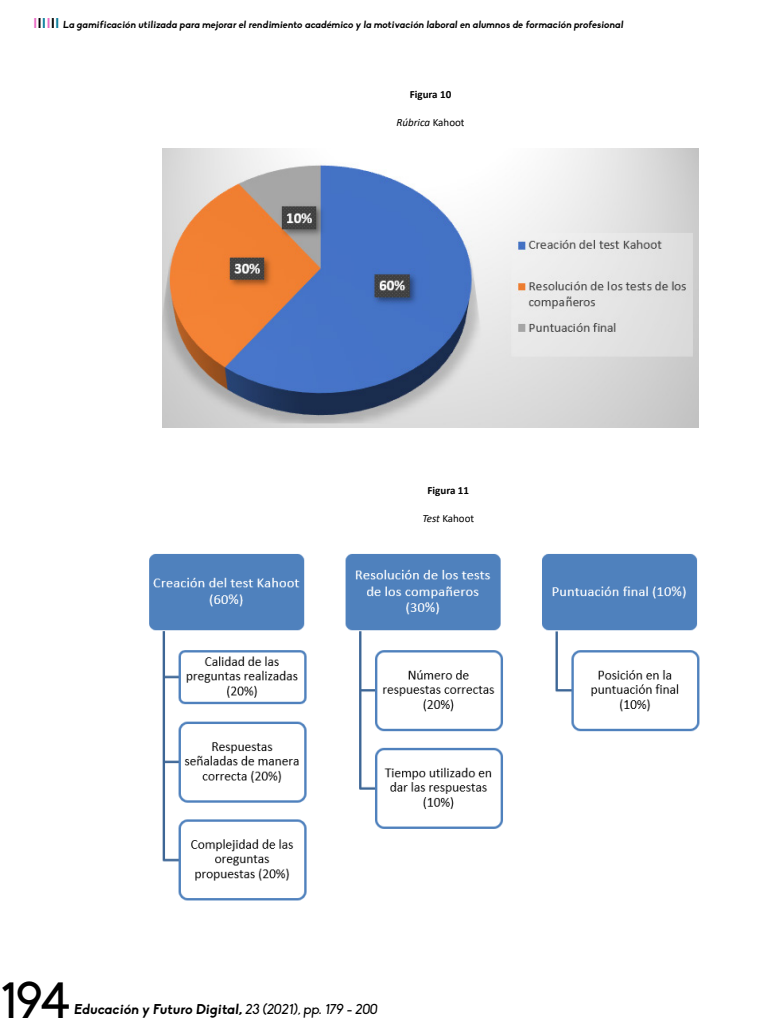
<style>
.page{position:relative;width:768px;height:1024px;background:#fff}
.page>*{position:absolute;margin:0;border:0;box-sizing:border-box;transform-origin:0 0}
.t1{font:50px "Biko";color:#000}
.t2{font:700 14px "Biko";color:#000}
.t3{font:700 11px "Calibri";color:#000}
.t4{font:italic 11px "Calibri";color:#000}
.t5{font:11px "Calibri";color:#000}
.t6{font:700 10px "Biko";color:#000}
.s1{font-size:14px;color:#eb6bc5}
.s2{font-size:14px}
.s3{font-size:14px;color:#047b9a}
.s4{font-style:normal}
.s5{font-style:italic}
.s6{font-weight:400}
</style>
<div class="page">
<img style="left:162px;top:148px;width:537px;height:280px">
<img style="left:149px;top:553px;width:551px;height:348px">
<p class="t6" style="left:33px;top:19px;width:593px"><span class="s1">I</span><span class="s2">I</span><span class="s3">I</span><span class="s1">I</span><span class="s2">I</span><span class="s3">I</span> La gamificación utilizada para mejorar el rendimiento académico y la motivación laboral en alumnos de formación profesional</p>
<p class="t3" style="left:410px;top:87px;width:43px">Figura 10</p>
<p class="t4" style="left:397px;top:115px;width:70px">Rúbrica <span class="s4">Kahoot</span></p>
<p class="t3" style="left:428px;top:483px;width:43px">Figura 11</p>
<p class="t5" style="left:422px;top:511px;width:53px"><span class="s5">Test</span> Kahoot</p>
<p class="t1" style="left:0;top:973px;width:72px">194</p>
<p class="t2" style="left:74px;top:1000px;width:307px">Educación y Futuro Digital, <span class="s6">23 (2021), pp. 179 - 200</span></p>
</div>
